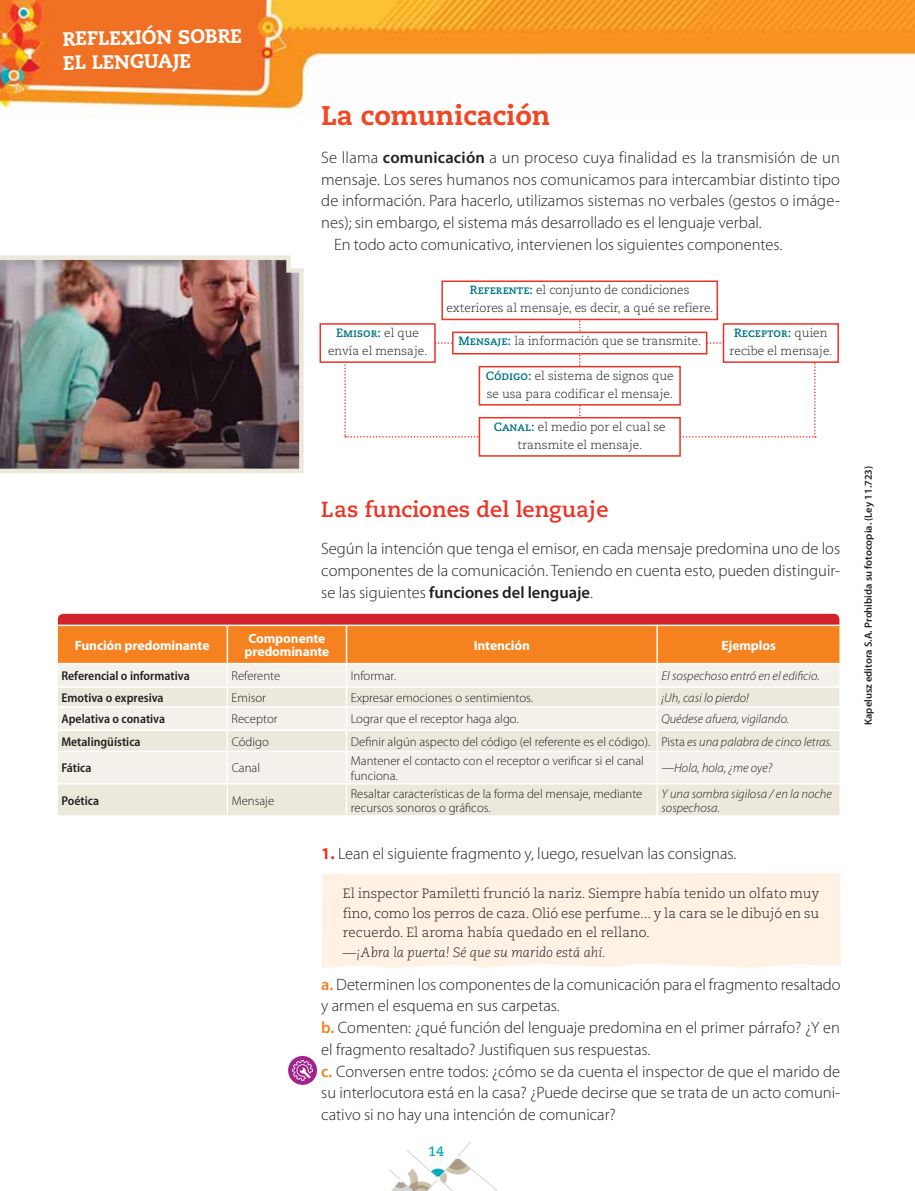
<style>
.page{position:relative;width:915px;height:1191px;background:#fff}
.page>*{position:absolute;margin:0;border:0;box-sizing:border-box;transform-origin:0 0}
.t1{font:800 27px "Caecilia LT Std";color:#ef4723}
.t2{font:700 21.75px "Caecilia LT Std";color:#ee3224}
.t3{font:800 19.5px/24px "Caecilia LT Std";color:#fff}
.t4{font:300 16.5px/21.8px "Myriad Pro";color:#231f20;text-align:justify}
.t5{font:300 13.5px/19.5px "Caecilia LT Std";color:#231f20;text-align:justify}
.t6{font:700 13.5px/13.5px "Myriad Pro";letter-spacing:-.01em;color:#fff}
.t7{font:italic 300 13.5px "Caecilia LT Std";color:#231f20}
.t8{font:700 13.5px "Caecilia LT Std";color:#00abbc}
.t9{font:300 12.75px/14.2px "Myriad Pro";color:#231f20}
.t10{font:italic 300 12.75px/14.2px "Myriad Pro";color:#231f20}
.t11{font:600 semi-condensed 12.75px "Myriad Pro";color:#231f20}
.t12{font:300 12px/18px "Caecilia LT Std";color:#231f20;text-align:center}
.t13{font:600 10.5px "Myriad Pro";color:#231f20}
.s1{font-weight:600}
.s2{font-weight:700;color:#007687}
.s3{font-style:italic}
.s4{font-weight:700;color:#ee3224}
.s5{font-weight:600;color:#f5821f}
</style>
<div class="page">
<img style="left:0;top:0;width:914px;height:115px">
<svg style="left:344px;top:289px;width:471px;height:154px"></svg>
<div style="left:442px;top:281px;width:275px;height:38px;background:#fff"></div>
<div style="left:441px;top:280px;width:276px;height:40px;border:2px solid #ee3224"></div>
<div style="left:452px;top:332px;width:254px;height:22px;background:#fff"></div>
<div style="left:452px;top:331px;width:255px;height:23px;border:2px solid #ee3224"></div>
<div style="left:479px;top:367px;width:200px;height:38px;background:#fff"></div>
<div style="left:478px;top:366px;width:202px;height:39px;border:2px solid #ee3224"></div>
<div style="left:320px;top:324px;width:115px;height:38px;background:#fff"></div>
<div style="left:319px;top:323px;width:116px;height:40px;border:2px solid #ee3224"></div>
<div style="left:723px;top:324px;width:114px;height:38px;background:#fff"></div>
<div style="left:722px;top:323px;width:116px;height:40px;border:2px solid #ee3224"></div>
<div style="left:479px;top:418px;width:200px;height:38px;background:#fff"></div>
<div style="left:478px;top:417px;width:202px;height:39px;border:2px solid #ee3224"></div>
<div style="left:322px;top:873px;width:518px;height:94px;background:#fff1e3"></div>
<img style="left:0;top:255px;width:304px;height:218px">
<div style="left:288px;top:1056px;width:29px;height:28px;background:#a3238e;border-radius:50%"></div>
<svg style="left:292px;top:1060px;width:21px;height:20px"></svg>
<svg style="left:58px;top:752px;width:781px;height:63px;background:#f0ece3"></svg>
<hr style="left:345px;top:752px;width:2px;height:31px;background:#fff">
<hr style="left:345px;top:784px;width:2px;height:31px;background:#fff">
<hr style="left:56px;top:783px;width:784px;height:1px;background:#fff">
<hr style="left:226px;top:752px;width:2px;height:31px;background:#fff">
<hr style="left:226px;top:784px;width:2px;height:31px;background:#fff">
<svg style="left:57px;top:613px;width:783px;height:137px;background:#f0c1a2"></svg>
<hr style="left:656px;top:752px;width:1px;height:31px;background:#fff">
<hr style="left:656px;top:784px;width:1px;height:31px;background:#fff">
<svg style="left:389px;top:1142px;width:108px;height:48px"></svg>
<p class="t3" style="left:62px;top:28px;width:181px;rotate:-1deg">REFLEXIÓN SOBRE<br>EL LENGUAJE</p>
<h1 class="t1" style="left:321px;top:103px;width:230px">La comunicación</h1>
<p class="t4" style="left:321px;top:148px;width:520px">Se llama <span class="s1">comunicación</span> a un proceso cuya finalidad es la transmisión de un</p>
<p class="t4" style="left:321px;top:170px;width:520px">mensaje. Los seres humanos nos comunicamos para intercambiar distinto tipo</p>
<p class="t4" style="left:321px;top:192px;width:520px">de información. Para hacerlo, utilizamos sistemas no verbales (gestos o imáge-</p>
<p class="t4" style="left:321px;top:213px;width:442px">nes); sin embargo, el sistema más desarrollado es el lenguaje verbal.</p>
<p class="t4" style="left:334px;top:235px;width:449px">En todo acto comunicativo, intervienen los siguientes componentes.</p>
<p class="t12" style="left:446px;top:282px;width:268px"><span class="s2">Referente:</span> el conjunto de condiciones exteriores al mensaje, es decir, a qué se refiere.</p>
<p class="t12" style="left:458px;top:333px;width:244px"><span class="s2">Mensaje:</span> la información que se transmite.</p>
<p class="t12" style="left:485px;top:367px;width:189px;text-align:left"><span class="s2">Código:</span> el sistema de signos que se usa para codificar el mensaje.</p>
<p class="t12" style="left:328px;top:324px;width:101px"><span class="s2">Emisor:</span> el que envía el mensaje.</p>
<p class="t12" style="left:729px;top:324px;width:104px"><span class="s2">Receptor:</span> quien recibe el mensaje.</p>
<p class="t12" style="left:493px;top:418px;width:173px"><span class="s2">Canal:</span> el medio por el cual se transmite el mensaje.</p>
<h2 class="t2" style="left:321px;top:498px;width:288px">Las funciones del lenguaje</h2>
<p class="t4" style="left:321px;top:540px;width:520px">Según la intención que tenga el emisor, en cada mensaje predomina uno de los componentes de la comunicación. Teniendo en cuenta esto, pueden distinguir&shy;se las siguientes <span class="s1">funciones del lenguaje</span>.</p>
<p class="t6" style="left:75px;top:639px;width:136px">Función predominante</p>
<p class="t6" style="left:244px;top:633px;width:86px">Componente predominante</p>
<p class="t6" style="left:473px;top:639px;width:58px">Intención</p>
<p class="t6" style="left:721px;top:639px;width:56px">Ejemplos</p>
<p class="t11" style="left:61px;top:671px;width:130px">Referencial o informativa</p>
<p class="t9" style="left:231px;top:670px;width:50px">Referente</p>
<p class="t9" style="left:350px;top:670px;width:47px">Informar.</p>
<p class="t10" style="left:661px;top:670px;width:160px">El sospechoso entró en el edificio.</p>
<p class="t11" style="left:61px;top:692px;width:104px">Emotiva o expresiva</p>
<p class="t9" style="left:231px;top:691px;width:36px">Emisor</p>
<p class="t9" style="left:350px;top:691px;width:184px">Expresar emociones o sentimientos.</p>
<p class="t10" style="left:661px;top:691px;width:89px">¡Uh, casi lo pierdo!</p>
<p class="t11" style="left:61px;top:714px;width:105px">Apelativa o conativa</p>
<p class="t9" style="left:231px;top:713px;width:47px">Receptor</p>
<p class="t9" style="left:350px;top:713px;width:169px">Lograr que el receptor haga algo.</p>
<p class="t10" style="left:661px;top:713px;width:129px">Quédese afuera, vigilando.</p>
<p class="t11" style="left:61px;top:736px;width:81px">Metalingüística</p>
<p class="t9" style="left:231px;top:735px;width:39px">Código</p>
<p class="t9" style="left:351px;top:735px;width:482px">Definir algún aspecto del código (el referente es el código). Pista <span class="s3">es una palabra de cinco letras.</span></p>
<p class="t11" style="left:61px;top:763px;width:32px">Fática</p>
<p class="t9" style="left:231px;top:762px;width:30px">Canal</p>
<p class="t9" style="left:351px;top:755px;width:294px">Mantener el contacto con el receptor o verificar si el canal funciona.</p>
<p class="t10" style="left:661px;top:762px;width:112px">—Hola, hola, ¿me oye?</p>
<p class="t11" style="left:61px;top:795px;width:39px">Poética</p>
<p class="t9" style="left:231px;top:794px;width:44px">Mensaje</p>
<p class="t9" style="left:351px;top:787px;width:293px">Resaltar características de la forma del mensaje, mediante recursos sonoros o gráficos.</p>
<p class="t10" style="left:661px;top:787px;width:172px">Y una sombra sigilosa / en la noche sospechosa.</p>
<p class="t4" style="left:321px;top:844px;width:416px"><span class="s4">1.</span> Lean el siguiente fragmento y, luego, resuelvan las consignas.</p>
<p class="t5" style="left:343px;top:884px;width:477px">El inspector Pamiletti frunció la nariz. Siempre había tenido un olfato muy fino, como los perros de caza. Olió ese perfume... y la cara se le dibujó en su recuerdo. El aroma había quedado en el rellano.</p>
<p class="t7" style="left:343px;top:945px;width:264px">—¡Abra la puerta! Sé que su marido está ahí.</p>
<p class="t4" style="left:321px;top:975px;width:520px;text-align:left"><span class="s5">a.</span> Determinen los componentes de la comunicación para el fragmento resaltado y armen el esquema en sus carpetas.<br><span class="s5">b.</span> Comenten: ¿qué función del lenguaje predomina en el primer párrafo? ¿Y en el fragmento resaltado? Justifiquen sus respuestas.<br><span class="s5">c.</span> Conversen entre todos: ¿cómo se da cuenta el inspector de que el marido de su interlocutora está en la casa? ¿Puede decirse que se trata de un acto comuni&shy;cativo si no hay una intención de comunicar?</p>
<p class="t8" style="left:428px;top:1144px;width:17px">14</p>
<p class="t13" style="left:864px;top:725px;width:261px;rotate:-90deg">Kapelusz editora S.A. Prohibida su fotocopia. (Ley 11.723)</p>
</div>
